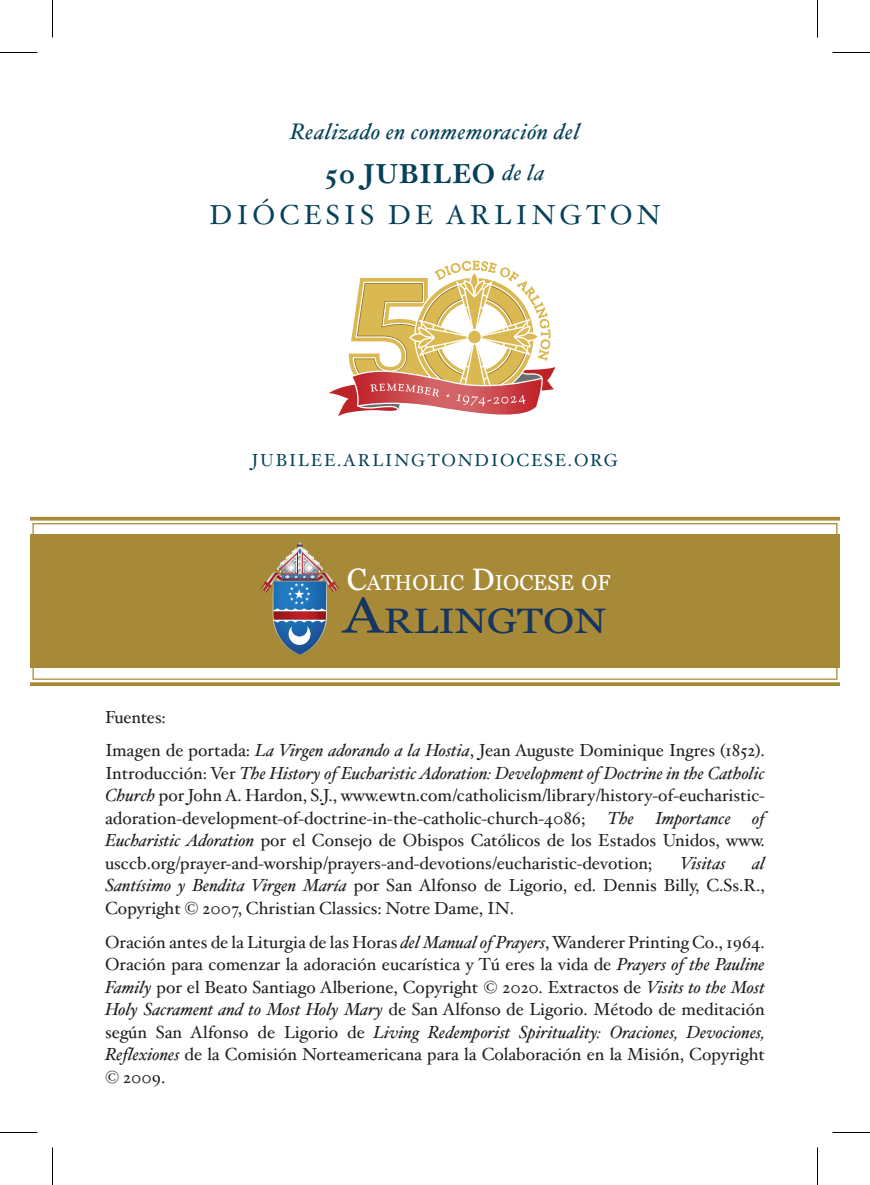
<style>
.page{position:relative;width:870px;height:1185px;background:#fff}
.page>*{position:absolute;margin:0;border:0;box-sizing:border-box;transform-origin:0 0}
.t1{font:35.25px "Georgia";color:#163560;scale:1.18 1}
.t2{font:27.5px/41.2px "Hoefler Text";letter-spacing:.15em;color:#074159;text-align:center}
.t3{font:italic 22.5px "Hoefler Text";letter-spacing:.025em;color:#074159}
.t4{font:21.75px "Georgia";color:#fff}
.t5{font:17.5px/22.5px "Hoefler Text";color:#231f20;text-align:justify}
.t6{font:17.5px "Hoefler Text";letter-spacing:.1em;color:#074159}
.t7{font:italic 17.5px "Hoefler Text";color:#231f20}
.s1{font-weight:700}
.s2{font-style:italic;font-size:22.5px}
.s3{font-size:31px}
.s4{font-size:50.5px}
.s5{font-style:italic}
</style>
<div class="page">
<svg style="left:30px;top:516px;width:810px;height:170px"></svg>
<div style="left:32px;top:523px;width:806px;height:157px;border:1px solid #a78a37"></div>
<div style="left:30px;top:534px;width:810px;height:133px;background:#a78a37"></div>
<svg style="left:328px;top:261px;width:228px;height:156px"></svg>
<svg style="left:260px;top:542px;width:80px;height:113px"></svg>
<hr style="left:0;top:52px;width:38px;height:1px;background:#000">
<hr style="left:832px;top:52px;width:38px;height:1px;background:#000">
<hr style="left:0;top:1132px;width:38px;height:1px;background:#000">
<hr style="left:832px;top:1132px;width:38px;height:1px;background:#000">
<hr style="left:52px;top:0;width:1px;height:38px;background:#000">
<hr style="left:52px;top:1148px;width:1px;height:37px;background:#000">
<hr style="left:817px;top:0;width:1px;height:38px;background:#000">
<hr style="left:817px;top:1148px;width:1px;height:37px;background:#000">
<p class="t3" style="left:290px;top:118px;width:291px">Realizado en conmemoración del</p>
<h2 class="t2" style="left:210px;top:154px;width:452px"><span class="s1">50 JUBILEO</span> <span class="s2">de la<br></span>DIÓCESIS DE ARLINGTON</h2>
<p class="t6" style="left:252px;top:450px;width:368px">JUBILEE.ARLINGTONDIOCESE.ORG</p>
<p class="t4" style="left:347px;top:567px;width:265px"><span class="s3">C</span>ATHOLIC <span class="s3">D</span>IOCESE OF</p>
<h1 class="t1" style="left:343px;top:595px;width:225px"><span class="s4">A</span>RLINGTON</h1>
<p class="t5" style="left:105px;top:700px;width:661px;line-height:33.8px">Fuentes:<br>Imagen de portada: <span class="s5">La Virgen adorando a la Hostia</span>, Jean Auguste Dominique Ingres (1852).</p>
<p class="t5" style="left:105px;top:762px;width:661px">Introducción: Ver <span class="s5">The History of Eucharistic Adoration: Development of Doctrine in the Catholic Church</span> por John A. Hardon, S.J., www.ewtn.com/catholicism/library/history-of-eucharistic&shy;adoration-development-of-doctrine-in-the-catholic-church-4086;</p>
<p class="t5" style="left:105px;top:807px;width:661px;text-indent:502px"><span class="s5">The Importance of Eucharistic Adoration</span> por el Consejo de Obispos Católicos de los Estados Unidos, www. usccb.org/prayer-and-worship/prayers-and-devotions/eucharistic-devotion;</p>
<p class="t5" style="left:105px;top:852px;width:661px;text-indent:647px"><span class="s5">al Santísimo y Bendita Virgen María</span> por San Alfonso de Ligorio, ed. Dennis Billy, C.Ss.R., Copyright © 2007, Christian Classics: Notre Dame, IN.</p>
<p class="t5" style="left:105px;top:931px;width:661px">Oración antes de la Liturgia de las Horas <span class="s5">del Manual of Prayers</span>, Wanderer Printing Co., 1964.<br>Oración para comenzar la adoración eucarística y Tú eres la vida de <span class="s5">Prayers of the Pauline Family</span> por el Beato Santiago Alberione, Copyright © 2020. Extractos de <span class="s5">Visits to the Most Holy Sacrament and to Most Holy Mary</span> de San Alfonso de Ligorio. Método de meditación según San Alfonso de Ligorio de <span class="s5">Living Redemporist Spirituality: Oraciones, Devociones, Reflexiones</span> de la Comisión Norteamericana para la Colaboración en la Misión, Copyright © 2009.</p>
<p class="t7" style="left:680px;top:853px;width:47px">Visitas</p>
</div>
